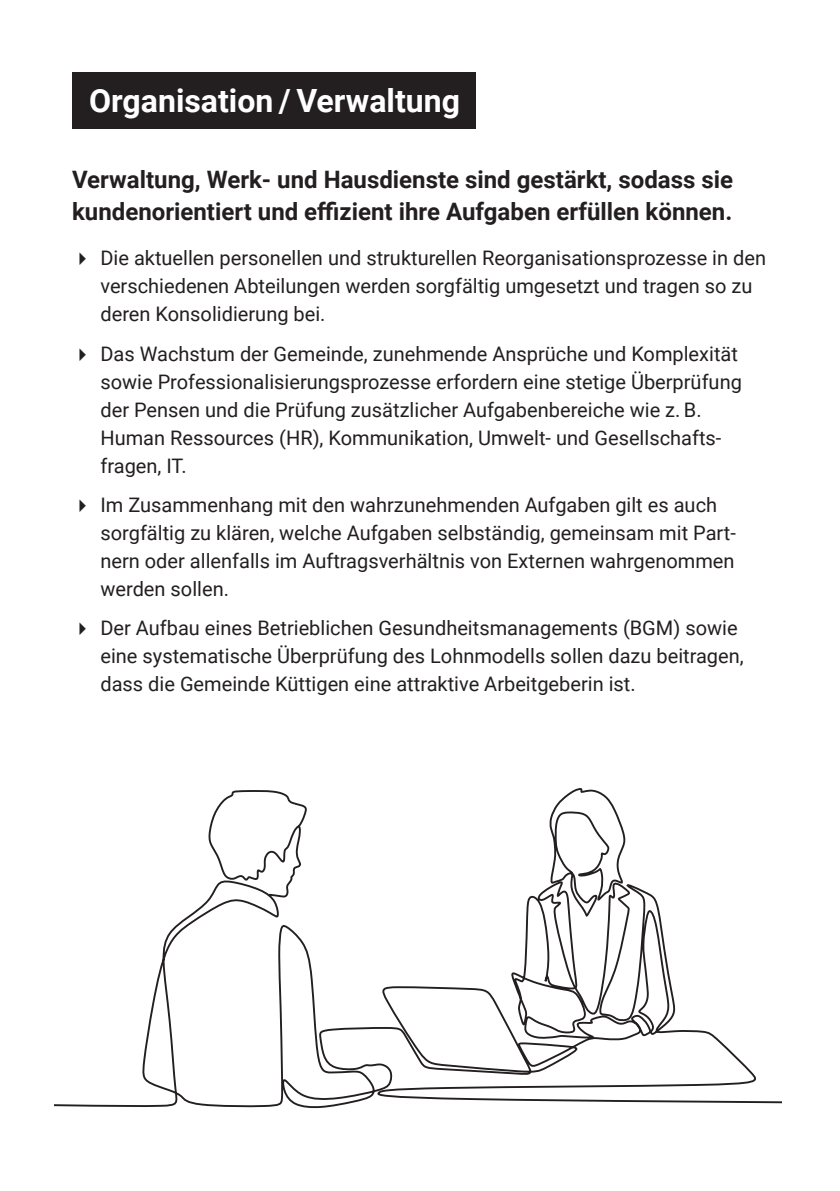
<style>
.page{position:relative;width:840px;height:1191px;background:#fff}
.page>*{position:absolute;margin:0;border:0;box-sizing:border-box;transform-origin:0 0}
.t1{font:700 32px "Roboto";color:#fff}
.t2{font:700 24px/32px "Roboto";color:#231f20}
.t3{font:20px/28px "Roboto";color:#231f20}
</style>
<div class="page">
<div style="left:72px;top:72px;width:403px;height:57px;background:#231f20"></div>
<svg style="left:55px;top:788px;width:725px;height:321px"></svg>
<h1 class="t1" style="left:89px;top:79px;width:372px">Organisation / Verwaltung</h1>
<p class="t2" style="left:72px;top:163px;width:662px">Verwaltung, Werk- und Hausdienste sind gestärkt, sodass sie kundenorientiert und effizient ihre Aufgaben erfüllen können.</p>
<p class="t3" style="left:100px;top:243px;width:666px">Die aktuellen personellen und strukturellen Reorganisationsprozesse in den verschiedenen Abteilungen werden sorgfältig umgesetzt und tragen so zu deren Konsolidierung bei.</p>
<p class="t3" style="left:100px;top:339px;width:642px">Das Wachstum der Gemeinde, zunehmende Ansprüche und Komplexität sowie Professionalisierungsprozesse erfordern eine stetige Überprüfung der Pensen und die Prüfung zusätzlicher Aufgabenbereiche wie z. B.<br>Human Ressources (HR), Kommunikation, Umwelt- und Gesellschafts&shy;fragen, IT.</p>
<p class="t3" style="left:100px;top:490px;width:636px">Im Zusammenhang mit den wahrzunehmenden Aufgaben gilt es auch sorgfältig zu klären, welche Aufgaben selbständig, gemeinsam mit Part&shy;nern oder allenfalls im Auftragsverhältnis von Externen wahrgenommen werden sollen.</p>
<p class="t3" style="left:100px;top:613px;width:644px">Der Aufbau eines Betrieblichen Gesundheitsmanagements (BGM) sowie eine systematische Überprüfung des Lohnmodells sollen dazu beitragen, dass die Gemeinde Küttigen eine attraktive Arbeitgeberin ist.</p>
</div>
